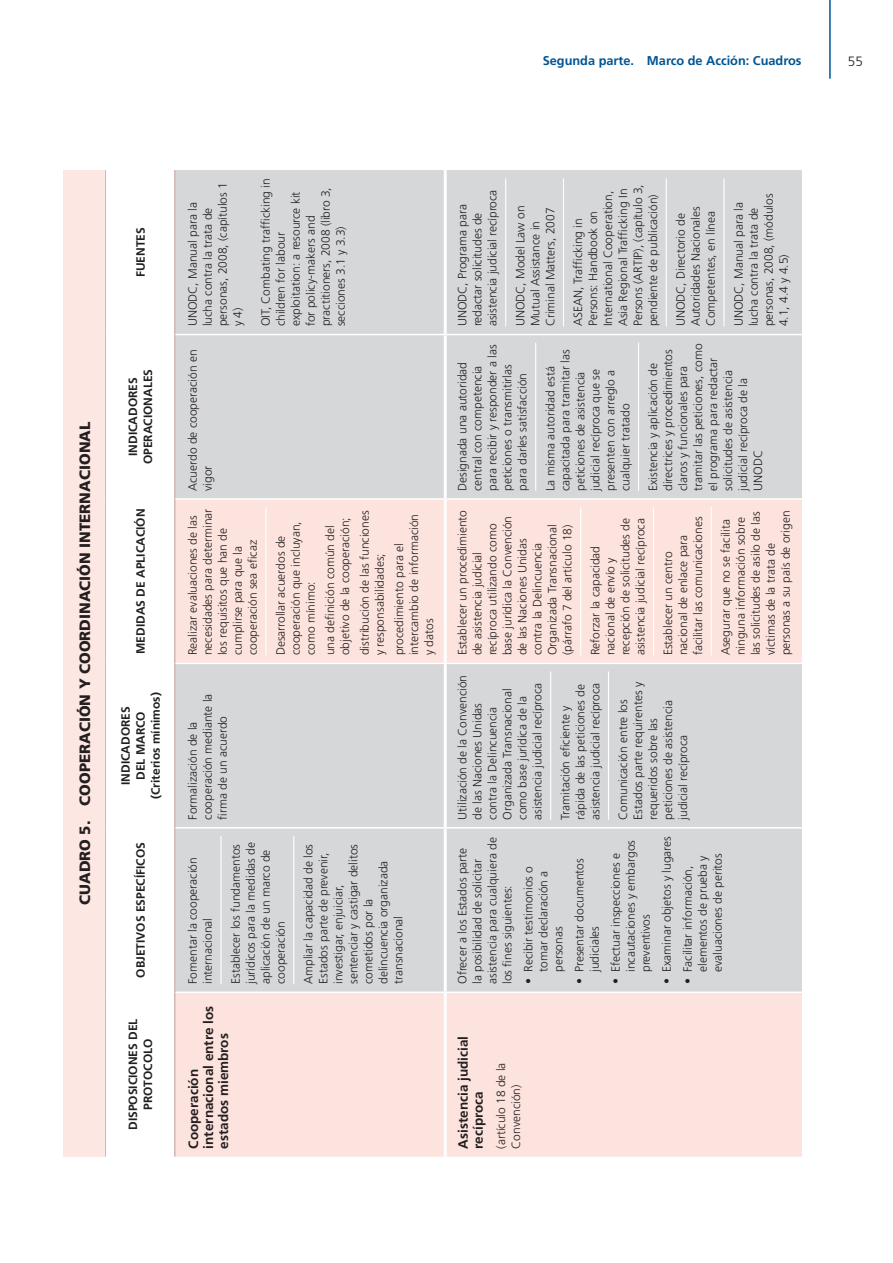
<style>
.page{position:relative;width:893px;height:1263px;background:#fff}
.page>*{position:absolute;margin:0;border:0;box-sizing:border-box;transform-origin:0 0}
.t1{font:900 15px "Frutiger";color:#231f20}
.t2{font:700 13.5px/15px "Frutiger";color:#231f20}
.t3{font:300 13.5px "Frutiger";color:#231f20}
.t4{font:700 12.75px "Frutiger";color:#005594}
.t5{font:300 12px/15px "Frutiger";color:#231f20}
.t6{font:700 12px/15px "Frutiger";color:#231f20;text-align:center}
.s1{font-style:italic}
</style>
<div class="page">
<hr style="left:829px;top:0;width:2px;height:79px;background:#005594">
<div style="left:176px;top:993px;width:626px;height:164px;background:#fde3de"></div>
<svg style="left:176px;top:170px;width:626px;height:821px;background:#ddd9da"></svg>
<hr style="left:444px;top:993px;width:3px;height:164px;background:#fff">
<hr style="left:444px;top:828px;width:3px;height:163px;background:#fff">
<hr style="left:444px;top:664px;width:3px;height:163px;background:#fff">
<hr style="left:444px;top:500px;width:3px;height:163px;background:#fff">
<hr style="left:444px;top:335px;width:3px;height:163px;background:#fff">
<hr style="left:444px;top:170px;width:3px;height:164px;background:#fff">
<hr style="left:105px;top:992px;width:1px;height:165px;background:#d0b8b4">
<hr style="left:105px;top:828px;width:1px;height:164px;background:#d0b8b4">
<hr style="left:105px;top:663px;width:1px;height:165px;background:#d0b8b4">
<hr style="left:105px;top:499px;width:1px;height:164px;background:#d0b8b4">
<hr style="left:105px;top:334px;width:1px;height:165px;background:#d0b8b4">
<hr style="left:105px;top:170px;width:1px;height:164px;background:#d0b8b4">
<hr style="left:174px;top:992px;width:2px;height:165px;background:#d0b8b4">
<hr style="left:174px;top:828px;width:2px;height:164px;background:#d0b8b4">
<hr style="left:174px;top:663px;width:2px;height:165px;background:#d0b8b4">
<hr style="left:174px;top:499px;width:2px;height:164px;background:#d0b8b4">
<hr style="left:174px;top:334px;width:2px;height:165px;background:#d0b8b4">
<hr style="left:174px;top:170px;width:2px;height:164px;background:#d0b8b4">
<hr style="left:176px;top:827px;width:269px;height:1px;background:#fff">
<hr style="left:176px;top:663px;width:269px;height:1px;background:#fff">
<hr style="left:176px;top:498px;width:269px;height:2px;background:#fff">
<hr style="left:176px;top:334px;width:269px;height:1px;background:#fff">
<hr style="left:445px;top:827px;width:357px;height:1px;background:#fff">
<hr style="left:445px;top:663px;width:357px;height:1px;background:#fff">
<hr style="left:445px;top:498px;width:357px;height:2px;background:#fff">
<hr style="left:445px;top:334px;width:357px;height:1px;background:#fff">
<hr style="left:220px;top:836px;width:2px;height:148px;background:#fff">
<hr style="left:293px;top:836px;width:1px;height:148px;background:#fff">
<hr style="left:265px;top:507px;width:2px;height:148px;background:#fff">
<hr style="left:550px;top:671px;width:1px;height:149px;background:#fff">
<hr style="left:608px;top:671px;width:1px;height:149px;background:#fff">
<hr style="left:580px;top:507px;width:1px;height:148px;background:#fff">
<hr style="left:653px;top:507px;width:1px;height:148px;background:#fff">
<hr style="left:711px;top:507px;width:1px;height:148px;background:#fff">
<hr style="left:535px;top:343px;width:1px;height:148px;background:#fff">
<hr style="left:638px;top:343px;width:1px;height:148px;background:#fff">
<hr style="left:505px;top:178px;width:1px;height:148px;background:#fff">
<hr style="left:563px;top:178px;width:1px;height:148px;background:#fff">
<hr style="left:666px;top:178px;width:1px;height:148px;background:#fff">
<hr style="left:723px;top:178px;width:2px;height:148px;background:#fff">
<div style="left:64px;top:170px;width:41px;height:987px;background:#fde7e2"></div>
<p class="t4" style="left:543px;top:53px;width:260px">Segunda parte. Marco de Acción: Cuadros</p>
<p class="t3" style="left:848px;top:53px;width:17px">55</p>
<p class="t1" style="left:76px;top:963px;width:602px;rotate:-90deg">Cuadro 5. COOPERACIÓN Y OORDINACIÓN INTERNACIONAL (<span class="s1">continuación</span>)</p>
<p class="t1" style="left:76px;top:905px;width:485px;rotate:-90deg">Cuadro 5. COOPERACIÓN Y COORDINACIÓN INTERNACIONAL</p>
<p class="t6" style="left:133px;top:277px;width:52px;rotate:-90deg">FUENTES</p>
<p class="t6" style="left:126px;top:464px;width:97px;rotate:-90deg">INDICADORES<br>OPERACIONALES</p>
<p class="t6" style="left:133px;top:654px;width:147px;rotate:-90deg">MEDIDAS DE APLICACIÓN</p>
<p class="t6" style="left:118px;top:799px;width:108px;rotate:-90deg">INDICADORES<br>DEL MARCO (Criterios mínimos)</p>
<p class="t6" style="left:133px;top:978px;width:137px;rotate:-90deg">OBJETIVOS ESPECÍFICOS</p>
<p class="t6" style="left:126px;top:1130px;width:113px;rotate:-90deg">DISPOSICIONES DEL<br>PROTOCOLO</p>
<p class="t5" style="left:185px;top:326px;width:146px;rotate:-90deg">UNODC, Manual para la lucha contra la trata de personas, 2008, (capítulos 1 y 4)</p>
<p class="t5" style="left:258px;top:326px;width:150px;rotate:-90deg">OIT, Combating trafficking in children for labour exploitation: a resource kit for policy-makers and practitioners, 2008 (libro 3, secciones 3.1 y 3.3)</p>
<p class="t5" style="left:185px;top:491px;width:143px;rotate:-90deg">Acuerdo de cooperación en vigor</p>
<p class="t5" style="left:185px;top:655px;width:148px;rotate:-90deg">Realizar evaluaciones de las necesidades para determinar los requisitos que han de cumplirse para que la cooperación sea eficaz</p>
<p class="t5" style="left:185px;top:820px;width:128px;rotate:-90deg">Formalización de la cooperación mediante la firma de un acuerdo</p>
<p class="t5" style="left:273px;top:655px;width:136px;rotate:-90deg">Desarrollar acuerdos de cooperación que incluyan, como mínimo:</p>
<p class="t5" style="left:323px;top:655px;width:140px;rotate:-90deg">una definición común del objetivo de la cooperación;</p>
<p class="t5" style="left:357px;top:655px;width:146px;rotate:-90deg">distribución de las funciones y responsabilidades;</p>
<p class="t5" style="left:392px;top:655px;width:143px;rotate:-90deg">procedimiento para el intercambio de información y datos</p>
<p class="t5" style="left:185px;top:984px;width:128px;rotate:-90deg">Fomentar la cooperación internacional</p>
<p class="t5" style="left:228px;top:984px;width:144px;rotate:-90deg">Establecer los fundamentos jurídicos para la medidas de aplicación de un marco de cooperación</p>
<p class="t5" style="left:301px;top:984px;width:142px;rotate:-90deg">Ampliar la capacidad de los<br>Estados parte de prevenir, investigar, enjuiciar, sentenciar y castigar delitos cometidos por la delincuencia organizada transnacional</p>
<p class="t2" style="left:186px;top:1148px;width:144px;rotate:-90deg">Cooperación internacional entre los estados miembros</p>
<p class="t5" style="left:455px;top:326px;width:138px;rotate:-90deg">UNODC, Programa para redactar solicitudes de asistencia judicial recíproca</p>
<p class="t5" style="left:513px;top:326px;width:122px;rotate:-90deg">UNODC, Model Law on<br>Mutual Assistance in<br>Criminal Matters, 2007</p>
<p class="t5" style="left:570px;top:326px;width:144px;rotate:-90deg">ASEAN, Trafficking in<br>Persons: Handbook on<br>International Cooperation,<br>Asia Regional Trafficking In<br>Persons (ARTIP), (capítulo 3, pendiente de publicación)</p>
<p class="t5" style="left:673px;top:326px;width:122px;rotate:-90deg">UNODC, Directorio de<br>Autoridades Nacionales<br>Competentes, en línea</p>
<p class="t5" style="left:731px;top:326px;width:134px;rotate:-90deg">UNODC, Manual para la lucha contra la trata de personas, 2008, (módulos<br>4.1, 4.4 y 4.5)</p>
<p class="t5" style="left:455px;top:491px;width:148px;rotate:-90deg">Designada una autoridad central con competencia para recibir y responder a las peticiones o transmitirlas para darles satisfacción</p>
<p class="t5" style="left:543px;top:491px;width:143px;rotate:-90deg">La misma autoridad está capacitada para tramitar las peticiones de asistencia judicial recíproca que se presenten con arreglo a cualquier tratado</p>
<p class="t5" style="left:645px;top:491px;width:149px;rotate:-90deg">Existencia y aplicación de directrices y procedimientos claros y funcionales para tramitar las peticiones, como el programa para redactar solicitudes de asistencia judicial recíproca de la<br>UNODC</p>
<p class="t5" style="left:455px;top:655px;width:147px;rotate:-90deg">Establecer un procedimiento de asistencia judicial recíproca utilizando como base jurídica la Convención de las Naciones Unidas contra la Delincuencia<br>Organizada Transnacional (párrafo 7 del artículo 18)</p>
<p class="t5" style="left:588px;top:655px;width:139px;rotate:-90deg">Reforzar la capacidad nacional de envío y recepción de solicitudes de asistencia judicial recíproca</p>
<p class="t5" style="left:660px;top:655px;width:140px;rotate:-90deg">Establecer un centro nacional de enlace para facilitar las comunicaciones</p>
<p class="t5" style="left:718px;top:655px;width:146px;rotate:-90deg">Asegurar que no se facilita ninguna información sobre las solicitudes de asilo de las víctimas de la trata de personas a su país de origen</p>
<p class="t5" style="left:455px;top:820px;width:146px;rotate:-90deg">Utilización de la Convención de las Naciones Unidas contra la Delincuencia<br>Organizada Transnacional como base jurídica de la asistencia judicial recíproca</p>
<p class="t5" style="left:558px;top:820px;width:138px;rotate:-90deg">Tramitación eficiente y rápida de las peticiones de asistencia judicial recíproca</p>
<p class="t5" style="left:615px;top:820px;width:139px;rotate:-90deg">Comunicación entre los<br>Estados parte requirentes y requeridos sobre las peticiones de asistencia judicial recíproca</p>
<p class="t5" style="left:455px;top:984px;width:148px;rotate:-90deg">Ofrecer a los Estados parte la posibilidad de solicitar asistencia para cualquiera de los fines siguientes:</p>
<p class="t5" style="left:521px;top:972px;width:108px;text-indent:-12px;rotate:-90deg">• Recibir testimonios o tomar declaración a personas</p>
<p class="t5" style="left:572px;top:972px;width:115px;text-indent:-12px;rotate:-90deg">• Presentar documentos judiciales</p>
<p class="t5" style="left:608px;top:972px;width:134px;text-indent:-12px;rotate:-90deg">• Efectuar inspecciones e incautaciones y embargos preventivos</p>
<p class="t5" style="left:659px;top:984px;width:149px;rotate:-90deg">• Examinar objetos y lugares</p>
<p class="t5" style="left:680px;top:972px;width:120px;text-indent:-12px;rotate:-90deg">• Facilitar información, elementos de prueba y evaluaciones de peritos</p>
<p class="t2" style="left:455px;top:1148px;width:114px;rotate:-90deg">Asistencia judicial recíproca</p>
<p class="t5" style="left:494px;top:1148px;width:88px;rotate:-90deg">(artículo 18 de la<br>Convención)</p>
</div>
